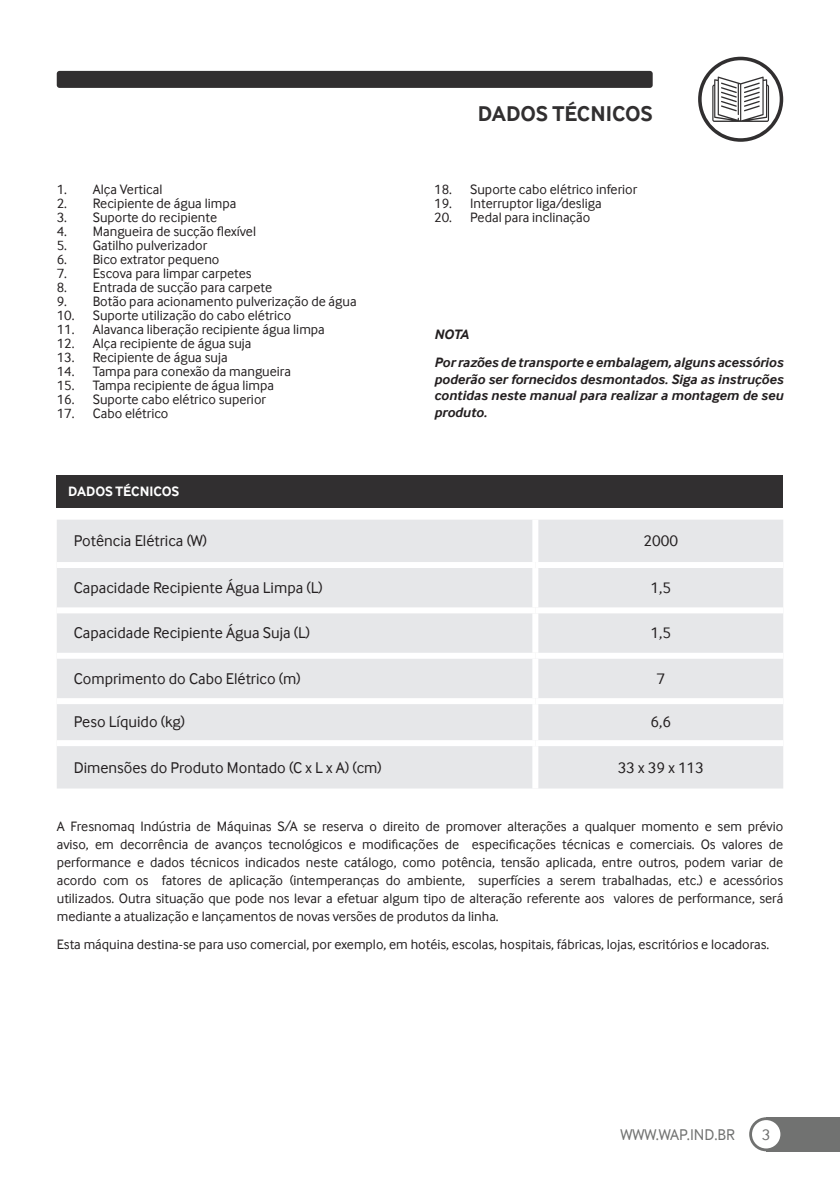
<style>
.page{position:relative;width:840px;height:1191px;background:#fff}
.page>*{position:absolute;margin:0;border:0;box-sizing:border-box;transform-origin:0 0}
.t1{font:700 22px "Inter Face";color:#312f30}
.t2{font:16px "Inter Face";color:#231f20}
.t3{font:16px "Inter Face";color:#717271}
.t4{font:14px/18px "Inter Face";color:#231f20;text-align:justify}
.t5{font:italic 700 14px/16.8px "Inter Face";color:#231f20}
.t6{font:700 14px "Inter Face";color:#fff}
</style>
<div class="page">
<div style="left:765px;top:1117px;width:74px;height:34px;background:#717271"></div>
<svg style="left:748px;top:1117px;width:34px;height:34px"></svg>
<div style="left:751px;top:1120px;width:29px;height:28px;background:#fff;border-radius:50%"></div>
<div style="left:57px;top:71px;width:595px;height:17px;background:#312f30;border-radius:3px"></div>
<svg style="left:697px;top:57px;width:85px;height:85px"></svg>
<div style="left:701px;top:60px;width:78px;height:78px;background:#fff;border-radius:50%"></div>
<svg style="left:712px;top:77px;width:56px;height:45px"></svg>
<div style="left:57px;top:475px;width:725px;height:32px;background:#312f30"></div>
<div style="left:57px;top:520px;width:725px;height:268px;background:#e6e7e9"></div>
<div style="left:532px;top:519px;width:6px;height:43px;background:#fff"></div>
<div style="left:57px;top:562px;width:478px;height:6px;background:#fff"></div>
<div style="left:535px;top:562px;width:247px;height:6px;background:#fff"></div>
<div style="left:532px;top:568px;width:6px;height:39px;background:#fff"></div>
<div style="left:57px;top:607px;width:478px;height:6px;background:#fff"></div>
<div style="left:535px;top:607px;width:247px;height:6px;background:#fff"></div>
<div style="left:532px;top:613px;width:6px;height:40px;background:#fff"></div>
<div style="left:57px;top:653px;width:478px;height:6px;background:#fff"></div>
<div style="left:535px;top:653px;width:247px;height:6px;background:#fff"></div>
<div style="left:532px;top:659px;width:6px;height:39px;background:#fff"></div>
<div style="left:57px;top:698px;width:478px;height:6px;background:#fff"></div>
<div style="left:535px;top:698px;width:247px;height:6px;background:#fff"></div>
<div style="left:532px;top:704px;width:6px;height:36px;background:#fff"></div>
<div style="left:57px;top:740px;width:478px;height:6px;background:#fff"></div>
<div style="left:535px;top:740px;width:247px;height:6px;background:#fff"></div>
<div style="left:532px;top:746px;width:6px;height:42px;background:#fff"></div>
<p class="t4" style="left:57px;top:180px;width:107px">1. Alça Vertical</p>
<p class="t4" style="left:57px;top:194px;width:181px">2. Recipiente de água limpa</p>
<p class="t4" style="left:57px;top:208px;width:162px">3. Suporte do recipiente</p>
<p class="t4" style="left:57px;top:222px;width:201px">4. Mangueira de sucção flexível</p>
<p class="t4" style="left:57px;top:236px;width:152px">5. Gatilho pulverizador</p>
<p class="t4" style="left:57px;top:250px;width:164px">6. Bico extrator pequeno</p>
<p class="t4" style="left:57px;top:264px;width:196px">7. Escova para limpar carpetes</p>
<p class="t4" style="left:57px;top:278px;width:217px">8. Entrada de sucção para carpete</p>
<p class="t4" style="left:57px;top:292px;width:301px">9. Botão para acionamento pulverização de água</p>
<p class="t4" style="left:57px;top:306px;width:236px">10. Suporte utilização do cabo elétrico</p>
<p class="t4" style="left:57px;top:320px;width:269px">11. Alavanca liberação recipiente água limpa</p>
<p class="t4" style="left:57px;top:334px;width:196px">12. Alça recipiente de água suja</p>
<p class="t4" style="left:57px;top:348px;width:172px">13. Recipiente de água suja</p>
<p class="t4" style="left:57px;top:362px;width:235px">14. Tampa para conexão da mangueira</p>
<p class="t4" style="left:57px;top:376px;width:219px">15. Tampa recipiente de água limpa</p>
<p class="t4" style="left:57px;top:390px;width:211px">16. Suporte cabo elétrico superior</p>
<p class="t4" style="left:57px;top:404px;width:113px">17. Cabo elétrico</p>
<p class="t6" style="left:68px;top:483px;width:113px">DADOS TÉCNICOS</p>
<h1 class="t1" style="left:477px;top:100px;width:176px">DADOS TÉCNICOS</h1>
<p class="t4" style="left:434px;top:180px;width:204px">18. Suporte cabo elétrico inferior</p>
<p class="t4" style="left:434px;top:194px;width:169px">19. Interruptor liga/desliga</p>
<p class="t4" style="left:434px;top:208px;width:158px">20. Pedal para inclinação</p>
<p class="t5" style="left:434px;top:320px;width:350px;line-height:28.2px">NOTA<br>Por razões de transporte e embalagem, alguns acessórios</p>
<p class="t5" style="left:434px;top:370px;width:350px;text-align:justify">poderão ser fornecidos desmontados. Siga as instruções contidas neste manual para realizar a montagem de seu produto.</p>
<p class="t2" style="left:74px;top:532px;width:135px">Potência Elétrica (W)</p>
<p class="t2" style="left:643px;top:532px;width:36px">2000</p>
<p class="t2" style="left:74px;top:578px;width:250px">Capacidade Recipiente Água Limpa (L)</p>
<p class="t2" style="left:650px;top:578px;width:22px">1,5</p>
<p class="t2" style="left:74px;top:624px;width:238px">Capacidade Recipiente Água Suja (L)</p>
<p class="t2" style="left:650px;top:624px;width:22px">1,5</p>
<p class="t2" style="left:74px;top:669px;width:228px">Comprimento do Cabo Elétrico (m)</p>
<p class="t2" style="left:656px;top:669px;width:10px">7</p>
<p class="t2" style="left:74px;top:713px;width:113px">Peso Líquido (kg)</p>
<p class="t2" style="left:650px;top:713px;width:22px">6,6</p>
<p class="t2" style="left:74px;top:758px;width:309px">Dimensões do Produto Montado (C x L x A) (cm)</p>
<p class="t2" style="left:617px;top:758px;width:88px">33 x 39 x 113</p>
<p class="t4" style="left:57px;top:817px;width:727px">A Fresnomaq Indústria de Máquinas S/A se reserva o direito de promover alterações a qualquer momento e sem prévio aviso, em decorrência de avanços tecnológicos e modificações de especificações técnicas e comerciais. Os valores de performance e dados técnicos indicados neste catálogo, como potência, tensão aplicada, entre outros, podem variar de acordo com os fatores de aplicação (intemperanças do ambiente, superfícies a serem trabalhadas, etc.) e acessórios utilizados. Outra situação que pode nos levar a efetuar algum tipo de alteração referente aos valores de performance, será mediante a atualização e lançamentos de novas versões de produtos da linha.</p>
<p class="t4" style="left:57px;top:935px;width:713px">Esta máquina destina-se para uso comercial, por exemplo, em hotéis, escolas, hospitais, fábricas, lojas, escritórios e locadoras.</p>
<p class="t3" style="left:620px;top:1125px;width:116px">WWW.WAP.IND.BR</p>
<p class="t3" style="left:761px;top:1125px;width:10px">3</p>
</div>
